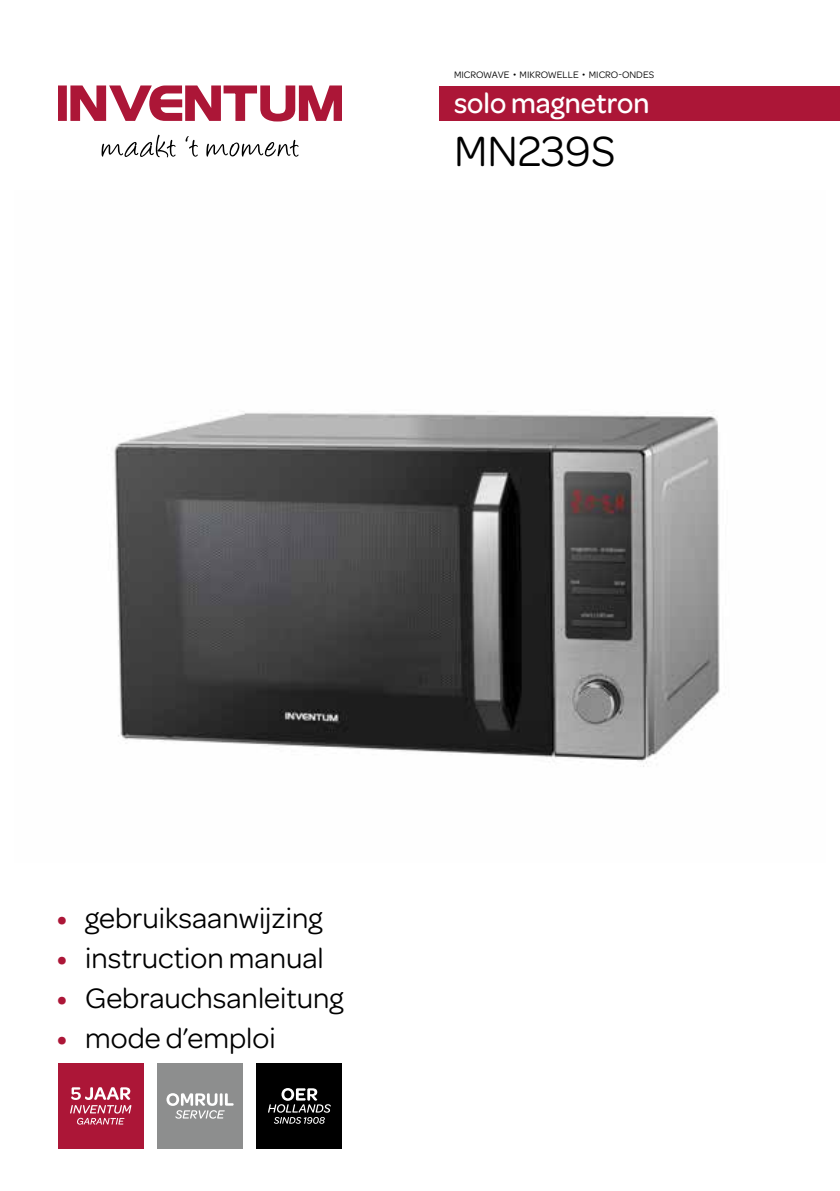
<style>
.page{position:relative;width:840px;height:1191px;background:#fff}
.page>*{position:absolute;margin:0;border:0;box-sizing:border-box;transform-origin:0 0}
.t1{font:45px "Omnes";color:#000}
.t2{font:30px "Omnes";color:#000}
.t3{font:500 30px "Omnes";color:#fff;scale:.95 1}
.t4{font:10px "Omnes";color:#000}
.s1{font-weight:600;color:#ac1637}
</style>
<div class="page">
<img style="left:114px;top:411px;width:606px;height:356px">
<div style="left:58px;top:1063px;width:85px;height:85px;background:#ac1637"></div>
<svg style="left:70px;top:1087px;width:61px;height:37px"></svg>
<div style="left:157px;top:1063px;width:85px;height:85px;background:#8d8e8e"></div>
<svg style="left:166px;top:1093px;width:67px;height:25px"></svg>
<div style="left:257px;top:1063px;width:85px;height:85px;background:#000"></div>
<svg style="left:268px;top:1088px;width:62px;height:35px"></svg>
<div style="left:439px;top:86px;width:400px;height:34px;background:#ac1637"></div>
<svg style="left:101px;top:135px;width:74px;height:22px"></svg>
<svg style="left:185px;top:136px;width:13px;height:21px"></svg>
<svg style="left:206px;top:140px;width:92px;height:17px"></svg>
<div style="left:58px;top:86px;width:8px;height:34px;background:#ac1637"></div>
<div style="left:58px;top:85px;width:9px;height:36px;border:2px solid #ac1637"></div>
<svg style="left:70px;top:85px;width:272px;height:37px"></svg>
<p class="t4" style="left:454px;top:68px;width:201px">MICROWAVE • MIKROWELLE • MICRO-ONDES</p>
<p class="t3" style="left:454px;top:82px;width:207px">solo magnetron</p>
<h1 class="t1" style="left:454px;top:121px;width:163px">MN239S</h1>
<p class="t2" style="left:57px;top:898px;width:267px"><span class="s1">•</span> gebruiksaanwijzing</p>
<p class="t2" style="left:57px;top:938px;width:268px"><span class="s1">•</span> instruction manual</p>
<p class="t2" style="left:57px;top:978px;width:288px"><span class="s1">•</span> Gebrauchsanleitung</p>
<p class="t2" style="left:57px;top:1018px;width:220px"><span class="s1">•</span> mode d’emploi</p>
</div>
